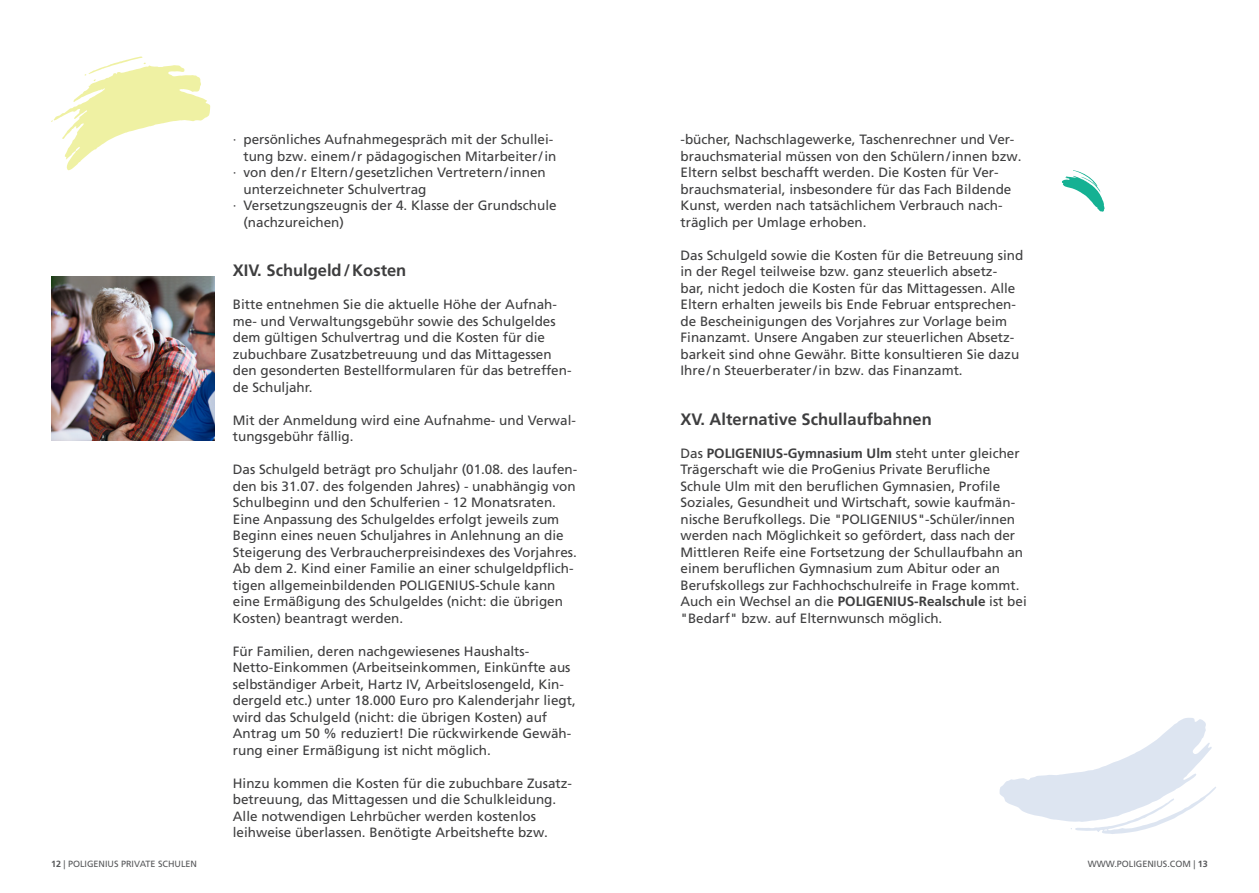
<style>
.page{position:relative;width:1259px;height:893px;background:#fff}
.page>*{position:absolute;margin:0;border:0;box-sizing:border-box;transform-origin:0 0}
.Headlines{font:700 16.5px "Frutiger LT Pro";color:#3e3e3f}
.Lauftexte_Startabsatz{font:13.5px/16.5px "Frutiger LT Pro";color:#3e3e3f}
.t1{font:9px "Frutiger LT Pro";color:#57585a}
.s1{font-weight:700}
</style>
<div class="page">
<svg style="left:999px;top:718px;width:217px;height:116px"></svg>
<svg style="left:51px;top:56px;width:159px;height:114px"></svg>
<svg style="left:1062px;top:170px;width:42px;height:42px"></svg>
<img style="left:51px;top:277px;width:164px;height:163px">
<p class="Lauftexte_Startabsatz" style="left:233px;top:131px;width:325px;text-align:right">· persönliches Aufnahmegespräch mit der Schullei&shy;tung bzw. einem/r pädagogischen Mitarbeiter/in</p>
<p class="Lauftexte_Startabsatz" style="left:243px;top:164px;width:304px;text-indent:-11px">· von den/r Eltern/gesetzlichen Vertretern/innen unterzeichneter Schulvertrag</p>
<p class="Lauftexte_Startabsatz" style="left:243px;top:197px;width:315px;text-indent:-11px">· Versetzungszeugnis der 4. Klasse der Grundschule (nachzureichen)</p>
<p class="Headlines" style="left:233px;top:261px;width:175px">XIV. Schulgeld/Kosten</p>
<p class="Lauftexte_Startabsatz" style="left:233px;top:296px;width:340px">Bitte entnehmen Sie die aktuelle Höhe der Aufnah&shy;me- und Verwaltungsgebühr sowie des Schulgeldes dem gültigen Schulvertrag und die Kosten für die zubuchbare Zusatzbetreuung und das Mittagessen den gesonderten Bestellformularen für das betreffen&shy;de Schuljahr.</p>
<p class="Lauftexte_Startabsatz" style="left:233px;top:412px;width:345px">Mit der Anmeldung wird eine Aufnahme- und Verwal&shy;tungsgebühr fällig.</p>
<p class="Lauftexte_Startabsatz" style="left:233px;top:461px;width:346px">Das Schulgeld beträgt pro Schuljahr (01.08. des laufen&shy;den bis 31.07. des folgenden Jahres) - unabhängig von Schulbeginn und den Schulferien - 12 Monatsraten.<br>Eine Anpassung des Schulgeldes erfolgt jeweils zum Beginn eines neuen Schuljahres in Anlehnung an die Steigerung des Verbraucherpreisindexes des Vorjahres.<br>Ab dem 2. Kind einer Familie an einer schulgeldpflich&shy;tigen allgemeinbildenden POLIGENIUS-Schule kann eine Ermäßigung des Schulgeldes (nicht: die übrigen Kosten) beantragt werden.</p>
<p class="Lauftexte_Startabsatz" style="left:233px;top:643px;width:344px">Für Familien, deren nachgewiesenes Haushalts-Netto-Einkommen (Arbeitseinkommen, Einkünfte aus selbständiger Arbeit, Hartz IV, Arbeitslosengeld, Kin&shy;dergeld etc.) unter 18.000 Euro pro Kalenderjahr liegt, wird das Schulgeld (nicht: die übrigen Kosten) auf Antrag um 50 % reduziert! Die rückwirkende Gewäh&shy;rung einer Ermäßigung ist nicht möglich.</p>
<p class="Lauftexte_Startabsatz" style="left:233px;top:775px;width:341px">Hinzu kommen die Kosten für die zubuchbare Zusatz&shy;betreuung, das Mittagessen und die Schulkleidung.<br>Alle notwendigen Lehrbücher werden kostenlos leihweise überlassen. Benötigte Arbeitshefte bzw.</p>
<p class="Lauftexte_Startabsatz" style="left:680px;top:131px;width:342px">-bücher, Nachschlagewerke, Taschenrechner und Ver&shy;brauchsmaterial müssen von den Schülern/innen bzw.<br>Eltern selbst beschafft werden. Die Kosten für Ver&shy;brauchsmaterial, insbesondere für das Fach Bildende Kunst, werden nach tatsächlichem Verbrauch nach&shy;träglich per Umlage erhoben.</p>
<p class="Lauftexte_Startabsatz" style="left:680px;top:247px;width:344px">Das Schulgeld sowie die Kosten für die Betreuung sind in der Regel teilweise bzw. ganz steuerlich absetz&shy;bar, nicht jedoch die Kosten für das Mittagessen. Alle Eltern erhalten jeweils bis Ende Februar entsprechen&shy;de Bescheinigungen des Vorjahres zur Vorlage beim Finanzamt. Unsere Angaben zur steuerlichen Absetz&shy;barkeit sind ohne Gewähr. Bitte konsultieren Sie dazu Ihre/n Steuerberater/in bzw. das Finanzamt.</p>
<p class="Headlines" style="left:680px;top:409px;width:253px">XV. Alternative Schullaufbahnen</p>
<p class="Lauftexte_Startabsatz" style="left:680px;top:445px;width:348px">Das <span class="s1">POLIGENIUS-Gymnasium Ulm</span> steht unter gleicher Trägerschaft wie die ProGenius Private Berufliche Schule Ulm mit den beruflichen Gymnasien, Profile Soziales, Gesundheit und Wirtschaft, sowie kaufmän&shy;nische Berufkollegs. Die "POLIGENIUS"-Schüler/innen werden nach Möglichkeit so gefördert, dass nach der Mittleren Reife eine Fortsetzung der Schullaufbahn an einem beruflichen Gymnasium zum Abitur oder an Berufskollegs zur Fachhochschulreife in Frage kommt.<br>Auch ein Wechsel an die <span class="s1">POLIGENIUS-Realschule</span> ist bei "Bedarf" bzw. auf Elternwunsch möglich.</p>
<p class="t1" style="left:51px;top:858px;width:148px"><span class="s1">12</span> | POLIGENIUS PRIVATE SCHULEN</p>
<p class="t1" style="left:1088px;top:858px;width:122px">WWW.POLIGENIUS.COM | <span class="s1">13</span></p>
</div>
